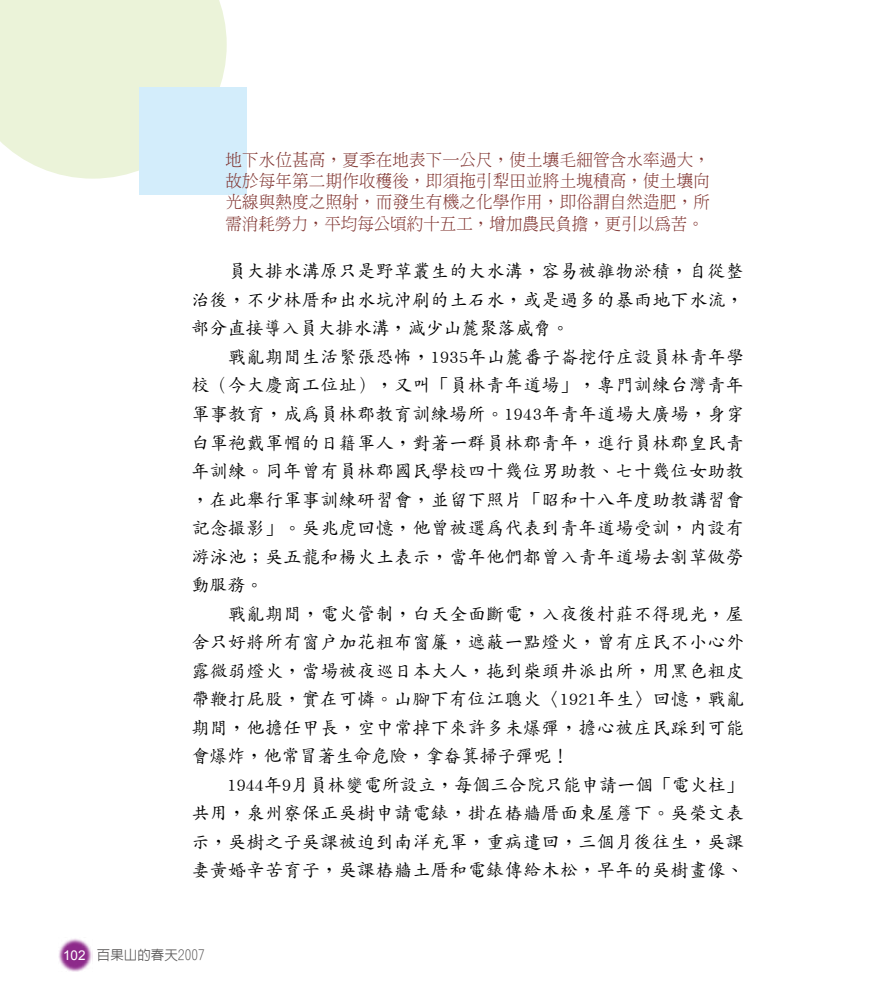
<style>
.page{position:relative;width:893px;height:1000px;background:#fff}
.page>*{position:absolute;margin:0;border:0;box-sizing:border-box;transform-origin:0 0}
.t1{font:500 18px/28.5px "Zen Kai";letter-spacing:.025em;color:#000}
.t2{font:300 16.5px/21.3px "Inn Ming";color:#803430;text-align:justify}
.t3{font:500 13.5px "Lin Gothic";color:#595757}
.s1{font-family:"Arial";font-weight:400;color:#fff}
</style>
<div class="page">
<img style="left:58px;top:938px;width:34px;height:33px">
<div style="left:0;top:0;width:227px;height:179px;background:#ebf3d9"></div>
<div style="left:140px;top:87px;width:107px;height:108px;background:#d3edfb"></div>
<p class="t2" style="left:225px;top:149px;width:486px">地下水位甚高，夏季在地表下一公尺，使土壤毛細管含水率過大，故於每年第二期作收穫後，即須拖引犁田並將土塊積高，使土壤向光線與熱度之照射，而發生有機之化學作用，即俗謂自然造肥，所需消耗勞力，平均每公頃約十五工，增加農民負擔，更引以為苦。</p>
<p class="t1" style="left:191px;top:257px;width:554px">　　員大排水溝原只是野草叢生的大水溝，容易被雜物淤積，自從整治後，不少林厝和出水坑沖刷的土石水，或是過多的暴雨地下水流，部分直接導入員大排水溝，減少山麓聚落威脅。<br>　　戰亂期間生活緊張恐怖，1935年山麓番子崙挖仔庄設員林青年學校（今大慶商工位址），又叫「員林青年道場」，專門訓練台灣青年軍事教育，成為員林郡教育訓練場所。1943年青年道場大廣場，身穿白軍袍戴軍帽的日籍軍人，對著一群員林郡青年，進行員林郡皇民青年訓練。同年曾有員林郡國民學校四十幾位男助教、七十幾位女助教，在此舉行軍事訓練研習會，並留下照片「昭和十八年度助教講習會記念撮影」。吳兆虎回憶，他曾被選為代表到青年道場受訓，內設有游泳池；吳五龍和楊火土表示，當年他們都曾入青年道場去割草做勞動服務。<br>　　戰亂期間，電火管制，白天全面斷電，入夜後村莊不得現光，屋舍只好將所有窗戶加花粗布窗簾，遮蔽一點燈火，曾有庄民不小心外露微弱燈火，當場被夜巡日本大人，拖到柴頭井派出所，用黑色粗皮帶鞭打屁股，實在可憐。山腳下有位江聰火〈1921年生〉回憶，戰亂期間，他擔任甲長，空中常掉下來許多未爆彈，擔心被庄民踩到可能會爆炸，他常冒著生命危險，拿畚箕掃子彈呢！<br>　　1944年9月員林變電所設立，每個三合院只能申請一個「電火柱」共用，泉州寮保正吳樹申請電錶，掛在樁牆厝面東屋簷下。吳榮文表示，吳樹之子吳課被迫到南洋充軍，重病遣回，三個月後往生，吳課妻黃婚辛苦育子，吳課樁牆土厝和電錶傳給木松，早年的吳樹畫像、</p>
<p class="t3" style="left:63px;top:947px;width:143px"><span class="s1">102</span> 百果山的春天2007</p>
</div>
